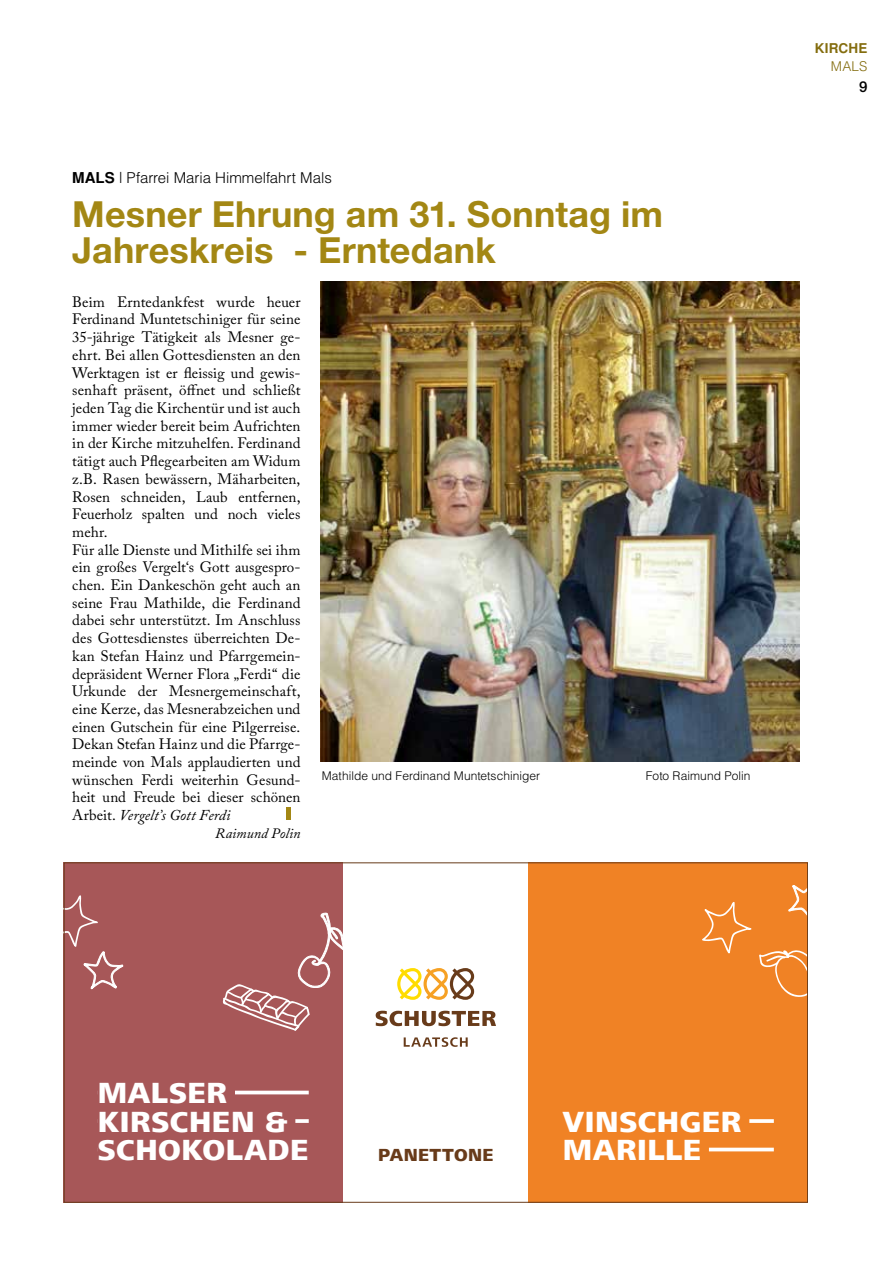
<style>
.page{position:relative;width:893px;height:1263px;background:#fff}
.page>*{position:absolute;margin:0;border:0;box-sizing:border-box;transform-origin:0 0}
.t1{font:700 36px/36px "Helvetica Neue";letter-spacing:.005em;color:#a38714}
.t2{font:800 30px/28.5px "Frutiger Next LT";letter-spacing:.02em;color:#fff}
.t3{font:800 18px "Frutiger Next LT";letter-spacing:.02em;color:#683b1a}
.t4{font:15px/17.7px "Adobe Caslon Pro";letter-spacing:.005em;color:#000}
.t5{font:300 15px "Helvetica";letter-spacing:-.005em;color:#000}
.t6{font:500 15px "Helvetica Neue";color:#000}
.t7{font:italic 14.25px "Adobe Caslon Pro";letter-spacing:.005em;color:#000}
.t8{font:700 13.5px "Helvetica";letter-spacing:.01em;color:#846d0f}
.t9{font:300 13.5px "Helvetica";color:#846d0f}
.t10{font:300 12px "Helvetica";letter-spacing:.005em;color:#000}
.s1{font-weight:700}
.s2{font-style:italic}
</style>
<div class="page">
<hr style="left:286px;top:807px;width:4px;height:13px;background:#a38714">
<img style="left:320px;top:282px;width:479px;height:480px">
<div style="left:64px;top:862px;width:279px;height:341px;background:#a75758"></div>
<div style="left:529px;top:862px;width:279px;height:341px;background:#f08225"></div>
<svg style="left:222px;top:913px;width:121px;height:118px"></svg>
<svg style="left:376px;top:1011px;width:120px;height:15px"></svg>
<svg style="left:404px;top:1037px;width:64px;height:10px"></svg>
<svg style="left:397px;top:968px;width:77px;height:32px"></svg>
<svg style="left:788px;top:885px;width:18px;height:30px"></svg>
<svg style="left:702px;top:902px;width:50px;height:52px"></svg>
<svg style="left:66px;top:895px;width:58px;height:95px"></svg>
<svg style="left:759px;top:950px;width:47px;height:47px"></svg>
<svg style="left:749px;top:1119px;width:25px;height:4px"></svg>
<hr style="left:563px;top:1148px;width:211px;height:3px;background:#fff">
<div style="left:563px;top:1143px;width:146px;height:13px;background:#f08225"></div>
<hr style="left:98px;top:1091px;width:211px;height:3px;background:#fff">
<div style="left:98px;top:1086px;width:137px;height:13px;background:#a75758"></div>
<svg style="left:295px;top:1119px;width:14px;height:4px"></svg>
<p class="t5" style="left:72px;top:168px;width:261px"><span class="s1">MALS</span> | Pfarrei Maria Himmelfahrt Mals</p>
<h1 class="t1" style="left:72px;top:196px;width:592px">Mesner Ehrung am 31. Sonntag im<br>Jahreskreis - Erntedank</h1>
<p class="t4" style="left:72px;top:293px;width:230px">Beim Erntedankfest wurde heuer Ferdinand Muntetschiniger für seine 35-jährige Tätigkeit als Mesner ge&shy;ehrt. Bei allen Gottesdiensten an den Werktagen ist er fleissig und gewis&shy;senhaft präsent, öffnet und schließt jeden Tag die Kirchentür und ist auch immer wieder bereit beim Aufrichten in der Kirche mitzuhelfen. Ferdinand tätigt auch Pflegearbeiten am Widum z.B. Rasen bewässern, Mäharbeiten, Rosen schneiden, Laub entfernen, Feuerholz spalten und noch vieles mehr.<br>Für alle Dienste und Mithilfe sei ihm ein großes Vergelt‘s Gott ausgespro&shy;chen. Ein Dankeschön geht auch an seine Frau Mathilde, die Ferdinand dabei sehr unterstützt. Im Anschluss des Gottesdienstes überreichten De&shy;kan Stefan Hainz und Pfarrgemein&shy;depräsident Werner Flora „Ferdi“ die Urkunde der Mesnergemeinschaft, eine Kerze, das Mesnerabzeichen und einen Gutschein für eine Pilgerreise.<br>Dekan Stefan Hainz und die Pfarrge&shy;meinde von Mals applaudierten und wünschen Ferdi weiterhin Gesund&shy;heit und Freude bei dieser schönen Arbeit. <span class="s2">Vergelt’s Gott Ferdi</span></p>
<p class="t7" style="left:215px;top:824px;width:87px">Raimund Polin</p>
<p class="t10" style="left:322px;top:768px;width:220px">Mathilde und Ferdinand Muntetschiniger</p>
<p class="t10" style="left:646px;top:768px;width:106px">Foto Raimund Polin</p>
<p class="t8" style="left:815px;top:40px;width:54px">KIRCHE</p>
<p class="t9" style="left:831px;top:58px;width:38px">MALS</p>
<p class="t6" style="left:859px;top:78px;width:10px">9</p>
<h2 class="t2" style="left:98px;top:1079px;width:212px">MALSER<br>KIRSCHEN &amp;<br>SCHOKOLADE</h2>
<p class="t3" style="left:378px;top:1144px;width:117px">PANETTONE</p>
<h2 class="t2" style="left:563px;top:1107px;width:180px">VINSCHGER<br>MARILLE</h2>
</div>
